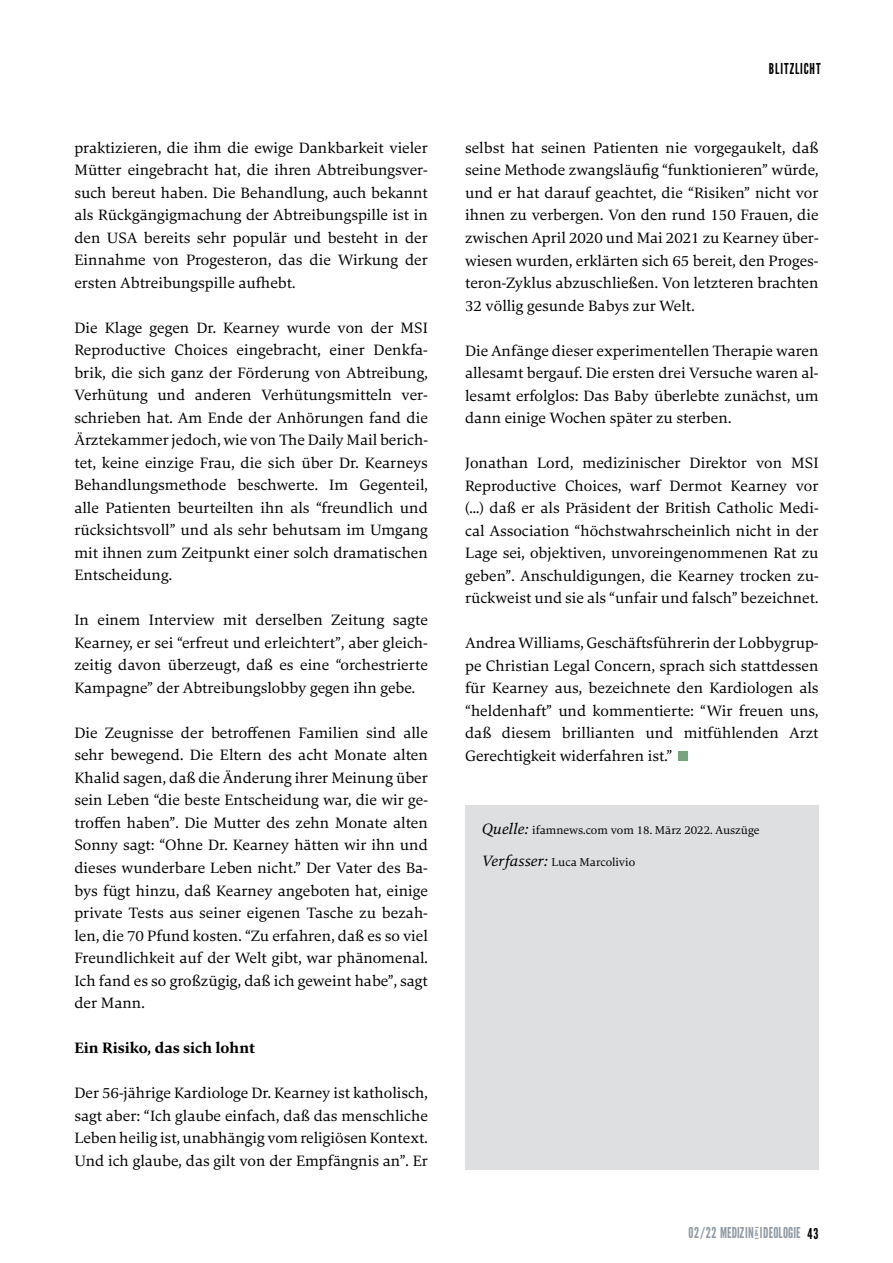
<style>
.page{position:relative;width:893px;height:1263px;background:#fff}
.page>*{position:absolute;margin:0;border:0;box-sizing:border-box;transform-origin:0 0}
.t1{font:86.7px "League Gothic";color:#79a57e}
.t2{font:15.75px/22.5px "Carat";color:#000;text-align:justify}
.t3{font:700 15.75px "Carat";color:#000}
.t4{font:15px "League Gothic";letter-spacing:.01em;color:#909aa3;scale:.96 1}
.t5{font:15px "League Gothic";letter-spacing:.07em;color:#000;scale:.96 1}
.t6{font:12px "Carat";letter-spacing:-.005em;color:#000}
.s1{font-style:italic;font-size:15.75px}
.s2{font-size:14.85px;color:#000}
</style>
<div class="page">
<div style="left:465px;top:805px;width:354px;height:365px;background:#dedfe1"></div>
<p class="t2" style="left:74px;top:136px;width:355px">praktizieren, die ihm die ewige Dankbarkeit vieler Mütter eingebracht hat, die ihren Abtreibungsver&shy;such bereut haben. Die Behandlung, auch bekannt als Rückgängigmachung der Abtreibungspille ist in den USA bereits sehr populär und besteht in der Einnahme von Progesteron, das die Wirkung der ersten Abtreibungspille aufhebt.</p>
<p class="t2" style="left:74px;top:316px;width:355px">Die Klage gegen Dr. Kearney wurde von der MSI Reproductive Choices eingebracht, einer Denkfa&shy;brik, die sich ganz der Förderung von Abtreibung, Verhütung und anderen Verhütungsmitteln ver&shy;schrieben hat. Am Ende der Anhörungen fand die Ärztekammer jedoch, wie von The Daily Mail berich&shy;tet, keine einzige Frau, die sich über Dr. Kearneys Behandlungsmethode beschwerte. Im Gegenteil, alle Patienten beurteilten ihn als “freundlich und rücksichtsvoll” und als sehr behutsam im Umgang mit ihnen zum Zeitpunkt einer solch dramatischen Entscheidung.</p>
<p class="t2" style="left:74px;top:609px;width:355px">In einem Interview mit derselben Zeitung sagte Kearney, er sei “erfreut und erleichtert”, aber gleich&shy;zeitig davon überzeugt, daß es eine “orchestrierte Kampagne” der Abtreibungslobby gegen ihn gebe.</p>
<p class="t2" style="left:74px;top:721px;width:355px">Die Zeugnisse der betroffenen Familien sind alle sehr bewegend. Die Eltern des acht Monate alten Khalid sagen, daß die Änderung ihrer Meinung über sein Leben “die beste Entscheidung war, die wir ge&shy;troffen haben”. Die Mutter des zehn Monate alten Sonny sagt: “Ohne Dr. Kearney hätten wir ihn und dieses wunderbare Leben nicht.” Der Vater des Ba&shy;bys fügt hinzu, daß Kearney angeboten hat, einige private Tests aus seiner eigenen Tasche zu bezah&shy;len, die 70 Pfund kosten. “Zu erfahren, daß es so viel Freundlichkeit auf der Welt gibt, war phänomenal.<br>Ich fand es so großzügig, daß ich geweint habe”, sagt der Mann.</p>
<p class="t3" style="left:74px;top:1037px;width:182px">Ein Risiko, das sich lohnt</p>
<p class="t2" style="left:74px;top:1081px;width:355px">Der 56-jährige Kardiologe Dr. Kearney ist katholisch, sagt aber: “Ich glaube einfach, daß das menschliche Leben heilig ist, unabhängig vom religiösen Kontext.<br>Und ich glaube, das gilt von der Empfängnis an”. Er</p>
<p class="t5" style="left:769px;top:60px;width:55px">BLITZLICHT</p>
<p class="t2" style="left:465px;top:136px;width:355px">selbst hat seinen Patienten nie vorgegaukelt, daß seine Methode zwangsläufig “funktionieren” würde, und er hat darauf geachtet, die “Risiken” nicht vor ihnen zu verbergen. Von den rund 150 Frauen, die zwischen April 2020 und Mai 2021 zu Kearney über&shy;wiesen wurden, erklärten sich 65 bereit, den Proges&shy;teron-Zyklus abzuschließen. Von letzteren brachten 32 völlig gesunde Babys zur Welt.</p>
<p class="t2" style="left:465px;top:339px;width:355px">Die Anfänge dieser experimentellen Therapie waren allesamt bergauf. Die ersten drei Versuche waren al&shy;lesamt erfolglos: Das Baby überlebte zunächst, um dann einige Wochen später zu sterben.</p>
<p class="t2" style="left:465px;top:451px;width:355px">Jonathan Lord, medizinischer Direktor von MSI Reproductive Choices, warf Dermot Kearney vor (...) daß er als Präsident der British Catholic Medi&shy;cal Association “höchstwahrscheinlich nicht in der Lage sei, objektiven, unvoreingenommenen Rat zu geben”. Anschuldigungen, die Kearney trocken zu&shy;rückweist und sie als “unfair und falsch” bezeichnet.</p>
<p class="t2" style="left:465px;top:631px;width:355px">Andrea Williams, Geschäftsführerin der Lobbygrup&shy;pe Christian Legal Concern, sprach sich stattdessen für Kearney aus, bezeichnete den Kardiologen als “heldenhaft” und kommentierte: “Wir freuen uns, daß diesem brillianten und mitfühlenden Arzt Gerechtigkeit widerfahren ist.”</p>
<h1 class="t1" style="left:676px;top:678px;width:15px">.</h1>
<p class="t6" style="left:482px;top:822px;width:279px"><span class="s1">Quelle:</span> ifamnews.com vom 18. März 2022. Auszüge</p>
<p class="t6" style="left:482px;top:855px;width:155px"><span class="s1">Verfasser:</span> Luca Marcolivio</p>
<p class="t4" style="left:688px;top:1224px;width:137px">02/22 MEDIZIN<sup>&amp;</sup> I DEOLOGIE <span class="s2">43</span></p>
</div>
